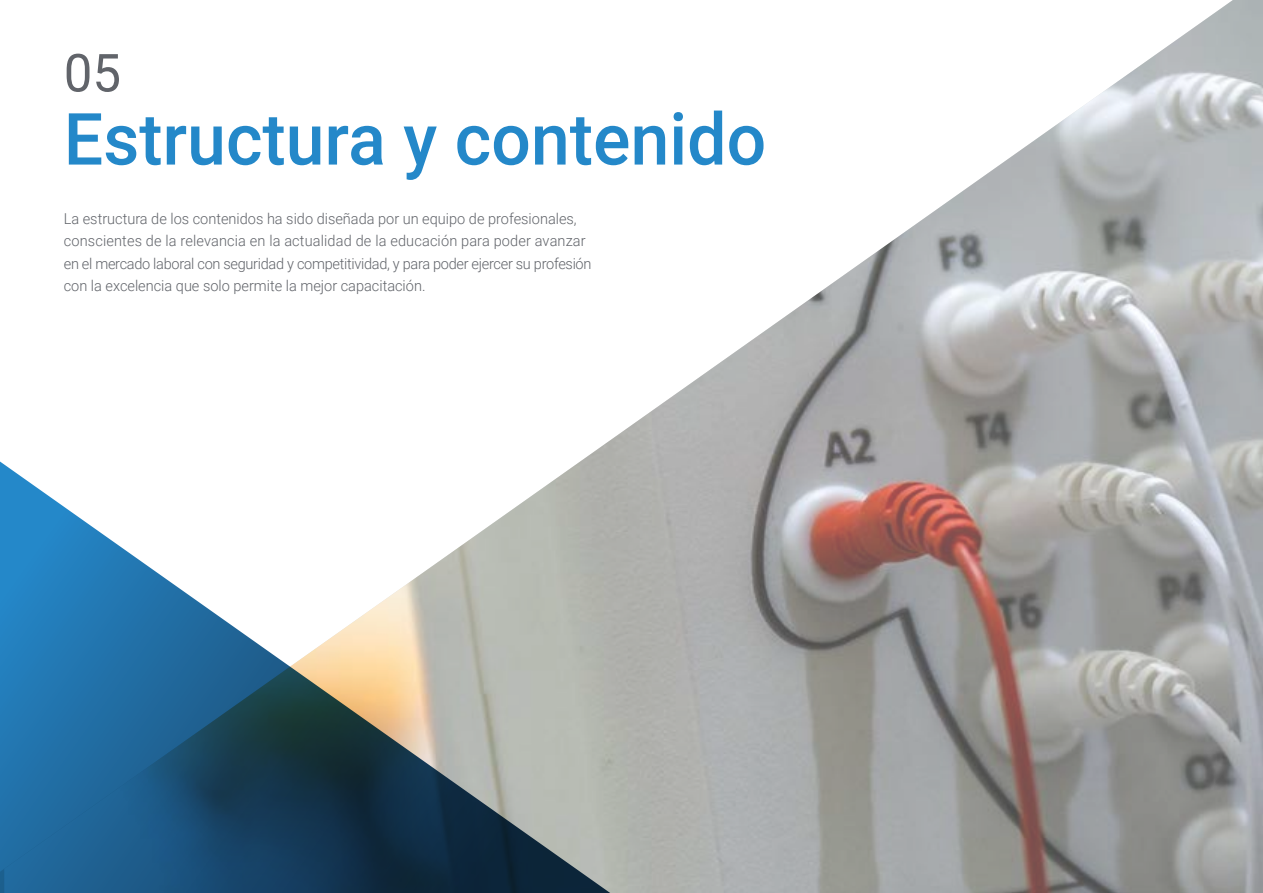
<style>
.page{position:relative;width:1263px;height:893px;background:#fff}
.page>*{position:absolute;margin:0;border:0;box-sizing:border-box;transform-origin:0 0}
.t1{font:500 72px "Roboto";color:#2488c9}
.t2{font:52.5px "Roboto";color:#61646a}
.t3{font:300 15px/22.5px "Roboto";color:#61646a}
</style>
<div class="page">
<img style="left:602px;top:0;width:661px;height:893px">
<svg style="left:0;top:446px;width:640px;height:447px"></svg>
<h2 class="t2" style="left:64px;top:36px;width:59px">05</h2>
<h1 class="t1" style="left:64px;top:89px;width:704px">Estructura y contenido</h1>
<p class="t3" style="left:64px;top:207px;width:529px">La estructura de los contenidos ha sido diseñada por un equipo de profesionales, conscientes de la relevancia en la actualidad de la educación para poder avanzar en el mercado laboral con seguridad y competitividad, y para poder ejercer su profesión con la excelencia que solo permite la mejor capacitación.</p>
</div>
